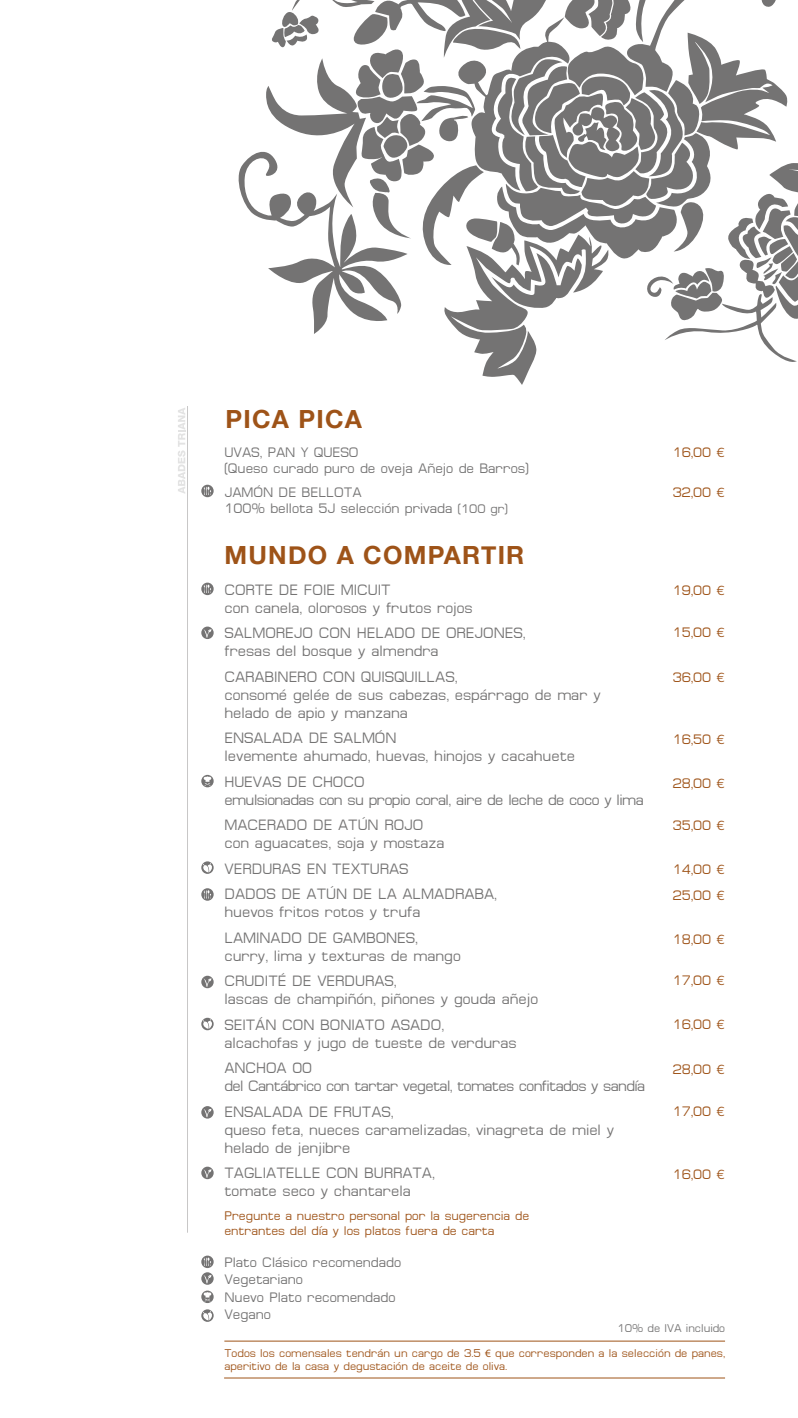
<style>
.page{position:relative;width:798px;height:1418px;background:#fff}
.page>*{position:absolute;margin:0;border:0;box-sizing:border-box;transform-origin:0 0}
.t1{font:700 25px "Helvetica Neue";letter-spacing:.05em;color:#9e5318}
.t2{font:15px/18px "Micro FLF";color:#747373}
.t3{font:15px/25.5px "Micro FLF";letter-spacing:-.04em;color:#747373}
.t4{font:15px/18px "Micro FLF";letter-spacing:-.035em;color:#747373}
.t5{font:13.75px/17.5px "Micro FLF";color:#747373}
.t6{font:13.75px/26.2px "Micro FLF";color:#9e5318}
.t7{font:12.5px/15px "Micro FLF";color:#9e5318}
.t8{font:11.25px/12.5px "Micro FLF";letter-spacing:.01em;color:#9e5318}
.t9{font:11.25px "Micro FLF";color:#747373}
.s1{font-size:12.5px}
.s2{font-family:"Orator Std"}
.s3{font-family:"Myriad Pro"}
</style>
<div class="page">
<svg style="left:238px;top:0;width:559px;height:385px"></svg>
<hr style="left:187px;top:406px;width:1px;height:826px;background:#c8c7c7">
<svg style="left:178px;top:408px;width:7px;height:86px"></svg>
<hr style="left:224px;top:1340px;width:500px;height:1px;background:#9e5318">
<hr style="left:224px;top:1377px;width:500px;height:1px;background:#9e5318">
<svg style="left:201px;top:1309px;width:12px;height:12px"></svg>
<svg style="left:202px;top:1310px;width:11px;height:10px"></svg>
<svg style="left:201px;top:1272px;width:12px;height:12px"></svg>
<svg style="left:203px;top:1274px;width:8px;height:9px"></svg>
<svg style="left:201px;top:1255px;width:12px;height:12px"></svg>
<svg style="left:204px;top:1257px;width:7px;height:8px"></svg>
<svg style="left:201px;top:1290px;width:12px;height:12px"></svg>
<svg style="left:204px;top:1292px;width:7px;height:9px"></svg>
<svg style="left:201px;top:484px;width:12px;height:13px"></svg>
<svg style="left:204px;top:486px;width:7px;height:9px"></svg>
<svg style="left:201px;top:582px;width:12px;height:13px"></svg>
<svg style="left:204px;top:584px;width:7px;height:9px"></svg>
<svg style="left:201px;top:888px;width:12px;height:12px"></svg>
<svg style="left:204px;top:890px;width:7px;height:8px"></svg>
<svg style="left:201px;top:626px;width:12px;height:13px"></svg>
<svg style="left:203px;top:629px;width:8px;height:8px"></svg>
<svg style="left:201px;top:975px;width:12px;height:13px"></svg>
<svg style="left:203px;top:978px;width:8px;height:8px"></svg>
<svg style="left:201px;top:1106px;width:12px;height:12px"></svg>
<svg style="left:203px;top:1108px;width:8px;height:9px"></svg>
<svg style="left:201px;top:1166px;width:12px;height:13px"></svg>
<svg style="left:203px;top:1169px;width:8px;height:8px"></svg>
<svg style="left:201px;top:861px;width:12px;height:12px"></svg>
<svg style="left:202px;top:862px;width:11px;height:10px"></svg>
<svg style="left:201px;top:1017px;width:12px;height:13px"></svg>
<svg style="left:202px;top:1019px;width:11px;height:9px"></svg>
<svg style="left:201px;top:774px;width:12px;height:13px"></svg>
<svg style="left:204px;top:776px;width:7px;height:9px"></svg>
<h1 class="t1" style="left:225px;top:400px;width:138px">PICA PICA</h1>
<p class="t5" style="left:224px;top:444px;width:305px;line-height:16.2px">UVAS, PAN Y QUESO<br>(Queso curado puro de oveja Añejo de Barros)</p>
<p class="t5" style="left:224px;top:484px;width:284px;line-height:16.2px">JAMÓN DE BELLOTA<br>100% bellota 5J selección privada <span class="s1">(100 gr)</span></p>
<h1 class="t1" style="left:224px;top:536px;width:301px">MUNDO A COMPARTIR</h1>
<p class="t2" style="left:224px;top:580px;width:250px">CORTE DE FOIE MICUIT<br>con canela, olorosos y frutos rojos</p>
<p class="t2" style="left:224px;top:624px;width:302px">SALMOREJO CON HELADO DE OREJONES, fresas del bosque y almendra</p>
<p class="t2" style="left:224px;top:667px;width:377px">CARABINERO CON QUISQUILLAS,<br>consomé gelée de sus cabezas, espárrago de mar y helado de apio y manzana</p>
<p class="t2" style="left:224px;top:729px;width:352px">ENSALADA DE SALMÓN<br>levemente ahumado, huevas, hinojos y cacahuete</p>
<p class="t4" style="left:224px;top:772px;width:420px">HUEVAS DE CHOCO<br>emulsionadas con su propio coral, aire de leche de coco y lima</p>
<p class="t2" style="left:224px;top:816px;width:221px">MACERADO DE ATÚN ROJO con aguacates, soja y mostaza</p>
<p class="t2" style="left:224px;top:856px;width:274px;line-height:25.5px">VERDURAS EN TEXTURAS<br>DADOS DE ATÚN DE LA ALMADRABA,</p>
<p class="t2" style="left:224px;top:899px;width:197px;line-height:25.5px">huevos fritos rotos y trufa<br>LAMINADO DE GAMBONES,</p>
<p class="t2" style="left:224px;top:943px;width:238px;line-height:25.5px">curry, lima y texturas de mango<br>CRUDITÉ DE VERDURAS,</p>
<p class="t2" style="left:224px;top:986px;width:315px;line-height:25.5px">lascas de champiñón, piñones y gouda añejo<br>SEITÁN CON BONIATO ASADO,</p>
<p class="t2" style="left:224px;top:1030px;width:293px;line-height:25.5px">alcachofas y jugo de tueste de verduras<br>ANCHOA 00</p>
<p class="t3" style="left:224px;top:1073px;width:422px">del Cantábrico con tartar vegetal, tomates confitados y sandía<br>ENSALADA DE FRUTAS,</p>
<p class="t2" style="left:224px;top:1120px;width:391px">queso feta, nueces caramelizadas, vinagreta de miel y helado de jenjibre</p>
<p class="t2" style="left:224px;top:1164px;width:212px">TAGLIATELLE CON BURRATA, tomate seco y chantarela</p>
<p class="t7" style="left:224px;top:1207px;width:306px">Pregunte a nuestro personal por la sugerencia de entrantes del día y los platos fuera de carta</p>
<p class="t6" style="left:672px;top:439px;width:54px">16,00 <span class="s2">€</span></p>
<p class="t6" style="left:672px;top:479px;width:54px">32,00 <span class="s2">€</span></p>
<p class="t6" style="left:672px;top:577px;width:54px">19,00 <span class="s2">€</span></p>
<p class="t6" style="left:672px;top:619px;width:54px">15,00 <span class="s2">€</span></p>
<p class="t6" style="left:672px;top:664px;width:54px">36,00 <span class="s2">€</span></p>
<p class="t6" style="left:672px;top:726px;width:54px">16,50 <span class="s2">€</span></p>
<p class="t6" style="left:672px;top:769px;width:54px">28,00 <span class="s2">€</span></p>
<p class="t6" style="left:672px;top:812px;width:54px">35,00 <span class="s2">€</span></p>
<p class="t6" style="left:672px;top:856px;width:54px">14,00 <span class="s2">€<br></span>25,00 <span class="s2">€</span></p>
<p class="t6" style="left:672px;top:926px;width:54px">18,00 <span class="s2">€</span></p>
<p class="t6" style="left:672px;top:967px;width:54px">17,00 <span class="s2">€</span></p>
<p class="t6" style="left:672px;top:1011px;width:54px">16,00 <span class="s2">€</span></p>
<p class="t6" style="left:672px;top:1056px;width:54px">28,00 <span class="s2">€</span></p>
<p class="t6" style="left:672px;top:1098px;width:54px">17,00 <span class="s2">€</span></p>
<p class="t6" style="left:672px;top:1161px;width:54px">16,00 <span class="s2">€</span></p>
<p class="t5" style="left:224px;top:1253px;width:178px">Plato Clásico recomendado<br>Vegetariano<br>Nuevo Plato recomendado<br>Vegano</p>
<p class="t8" style="left:224px;top:1347px;width:502px">Todos los comensales tendrán un cargo de 3.5 <span class="s3">€</span> que corresponden a la selección de panes, aperitivo de la casa y degustación de aceite de oliva.</p>
<p class="t9" style="left:617px;top:1322px;width:109px">10% de IVA incluido</p>
</div>
